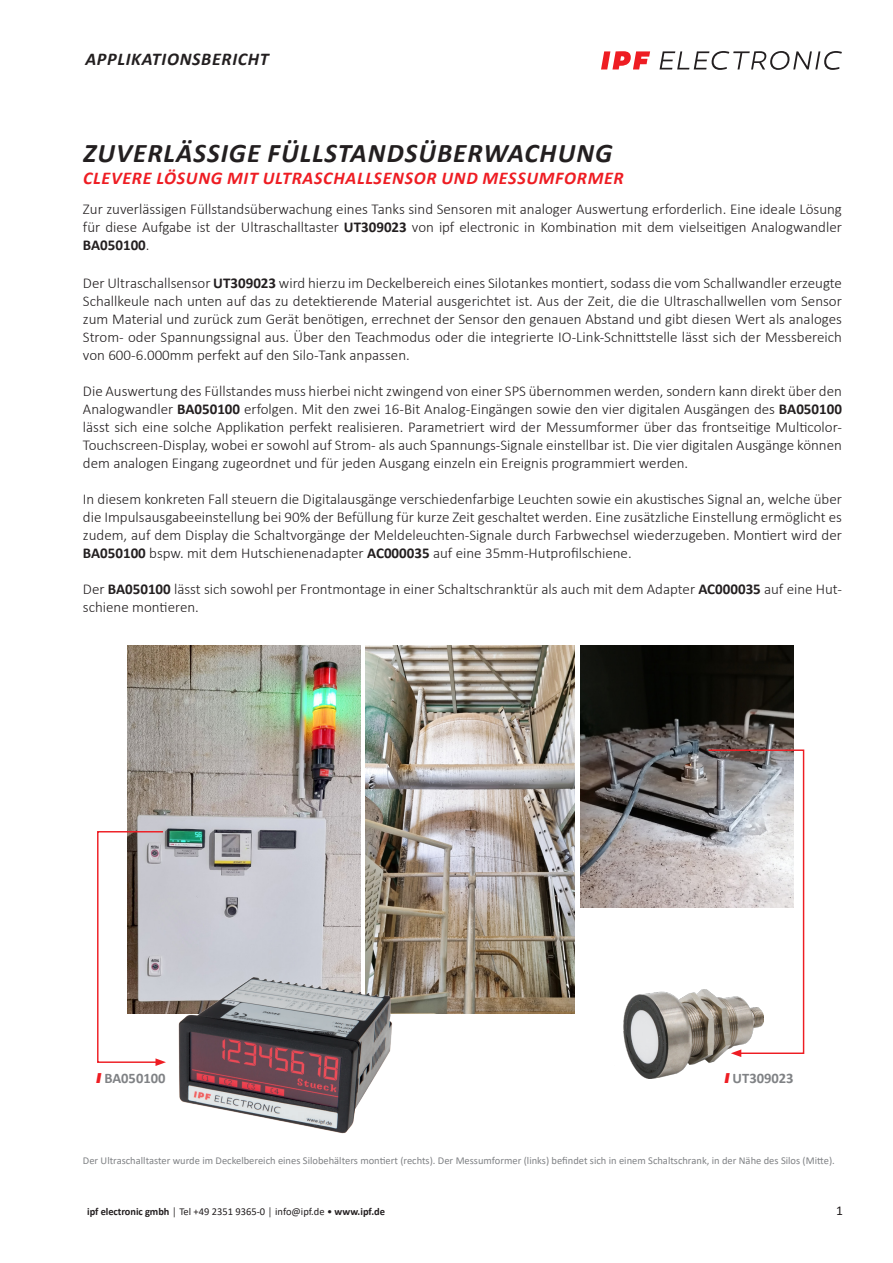
<style>
.page{position:relative;width:893px;height:1263px;background:#fff}
.page>*{position:absolute;margin:0;border:0;box-sizing:border-box;transform-origin:0 0}
.Überschrift{font:italic 700 27px "Calibri";letter-spacing:.04em;color:#231f20}
.Subhead{font:italic 700 18px "Calibri";letter-spacing:.04em;color:#ee1d23}
.t1{font:italic 700 18px "Calibri";letter-spacing:.04em;color:#231f20}
.Fließtext_10Pt{font:300 15px/18px "Calibri";color:#231f20;text-align:justify}
.Lesetext{font:300 15px/18px "Calibri";color:#231f20;text-align:justify}
.t2{font:700 14.55px "Calibri";color:#808285}
.t3{font:13.5px "Calibri";color:#231f20}
.Bildunterschrift{font:10.5px "Calibri";color:#808285}
.t4{font:10.5px "Calibri";color:#231f20}
.s1{font-weight:700}
.s2{font-family:"Canaro";font-weight:900;font-style:italic;color:#ee1d23}
</style>
<div class="page">
<svg style="left:660px;top:51px;width:182px;height:19px"></svg>
<svg style="left:601px;top:51px;width:49px;height:18px"></svg>
<img style="left:127px;top:646px;width:233px;height:367px">
<img style="left:366px;top:646px;width:209px;height:367px">
<img style="left:623px;top:989px;width:96px;height:89px">
<img style="left:170px;top:968px;width:234px;height:166px">
<svg style="left:97px;top:830px;width:69px;height:236px"></svg>
<img style="left:580px;top:645px;width:214px;height:263px">
<svg style="left:707px;top:749px;width:98px;height:308px"></svg>
<p class="t1" style="left:85px;top:46px;width:185px">APPLIKATIONSBERICHT</p>
<p class="Überschrift" style="left:83px;top:134px;width:530px">ZUVERLÄSSIGE FÜLLSTANDSÜBERWACHUNG</p>
<p class="Subhead" style="left:83px;top:165px;width:542px">CLEVERE LÖSUNG MIT ULTRASCHALLSENSOR UND MESSUMFORMER</p>
<p class="Lesetext" style="left:83px;top:200px;width:761px">Zur zuverlässigen Füllstandsüberwachung eines Tanks sind Sensoren mit analoger Auswertung erforderlich. Eine ideale Lösung für diese Aufgabe ist der Ultraschalltaster <span class="s1">UT309023</span> von ipf electronic in Kombination mit dem vielseitigen Analogwandler <span class="s1">BA050100</span>.</p>
<p class="Fließtext_10Pt" style="left:83px;top:274px;width:760px">Der Ultraschallsensor <span class="s1">UT309023</span> wird hierzu im Deckelbereich eines Silotankes montiert, sodass die vom Schallwandler erzeugte Schallkeule nach unten auf das zu detektierende Material ausgerichtet ist. Aus der Zeit, die die Ultraschallwellen vom Sensor zum Material und zurück zum Gerät benötigen, errechnet der Sensor den genauen Abstand und gibt diesen Wert als analoges Strom- oder Spannungssignal aus. Über den Teachmodus oder die integrierte IO-Link-Schnittstelle lässt sich der Messbereich von 600-6.000mm perfekt auf den Silo-Tank anpassen.</p>
<p class="Fließtext_10Pt" style="left:83px;top:382px;width:760px">Die Auswertung des Füllstandes muss hierbei nicht zwingend von einer SPS übernommen werden, sondern kann direkt über den Analogwandler <span class="s1">BA050100</span> erfolgen. Mit den zwei 16-Bit Analog-Eingängen sowie den vier digitalen Ausgängen des <span class="s1">BA050100 </span>lässt sich eine solche Applikation perfekt realisieren. Parametriert wird der Messumformer über das frontseitige Multicolor-Touchscreen-Display, wobei er sowohl auf Strom- als auch Spannungs-Signale einstellbar ist. Die vier digitalen Ausgänge können dem analogen Eingang zugeordnet und für jeden Ausgang einzeln ein Ereignis programmiert werden.</p>
<p class="Fließtext_10Pt" style="left:83px;top:490px;width:760px">In diesem konkreten Fall steuern die Digitalausgänge verschiedenfarbige Leuchten sowie ein akustisches Signal an, welche über die Impulsausgabeeinstellung bei 90% der Befüllung für kurze Zeit geschaltet werden. Eine zusätzliche Einstellung ermöglicht es zudem, auf dem Display die Schaltvorgänge der Meldeleuchten-Signale durch Farbwechsel wiederzugeben. Montiert wird der <span class="s1">BA050100</span> bspw. mit dem Hutschienenadapter <span class="s1">AC000035</span> auf eine 35mm-Hutprofilschiene.</p>
<p class="Fließtext_10Pt" style="left:83px;top:580px;width:760px">Der <span class="s1">BA050100</span> lässt sich sowohl per Frontmontage in einer Schaltschranktür als auch mit dem Adapter <span class="s1">AC000035</span> auf eine Hut&shy;schiene montieren.</p>
<p class="t2" style="left:97px;top:1067px;width:70px"><span class="s2">I</span> BA050100</p>
<p class="t2" style="left:725px;top:1067px;width:70px"><span class="s2">I</span> UT309023</p>
<p class="Bildunterschrift" style="left:83px;top:1153px;width:753px">Der Ultraschalltaster wurde im Deckelbereich eines Silobehälters montiert (rechts). Der Messumformer (links) befindet sich in einem Schaltschrank, in der Nähe des Silos (Mitte).</p>
<p class="t4" style="left:87px;top:1204px;width:299px"><span class="s1">ipf electronic gmbh</span> │ Tel +49 2351 9365-0 │ info@ipf.de • <span class="s1">www.ipf.de</span></p>
<p class="t3" style="left:836px;top:1201px;width:8px">1</p>
</div>
